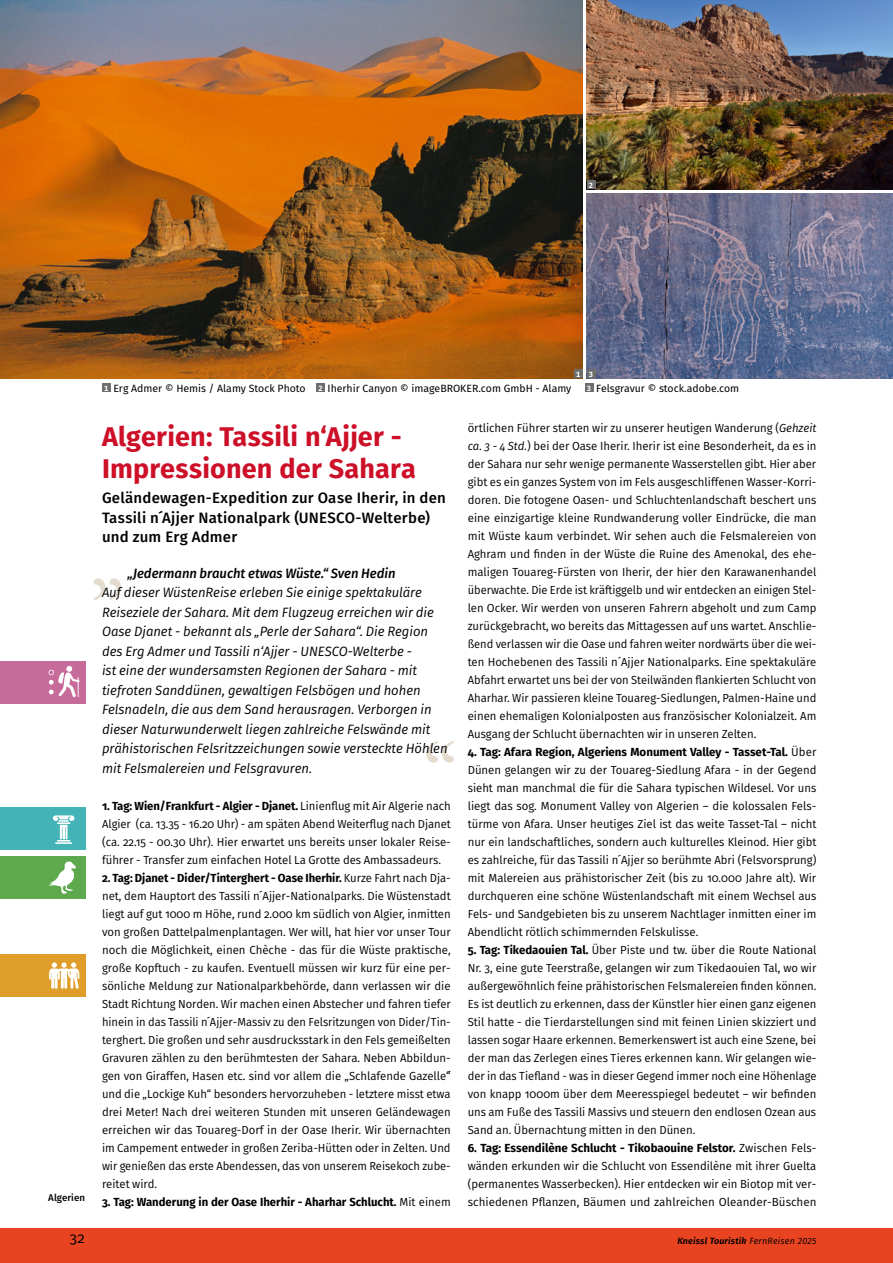
<style>
.page{position:relative;width:893px;height:1263px;background:#fff}
.page>*{position:absolute;margin:0;border:0;box-sizing:border-box;transform-origin:0 0}
._01a_Überschrift_1_Reise{font:700 27px/31.5px "Fira Sans";letter-spacing:.005em;color:#cd0f28}
._01b_Unterüberschrift_2_Reise{font:500 15px/19.5px "Fira Sans";letter-spacing:.015em;color:#000}
.Pagina_rb{font:15px "Fira Sans";color:#000}
._01d_Einleitungstext_6mm{font:italic 13.5px/19.5px "Fira Sans";color:#000}
._02_Reiseverlauf{font:11.7px/18px "Fira Sans";color:#000;text-align:justify}
._02_Reiseverlauf-2{font:11.7px/18px "Fira Sans";color:#000;scale:.96 1}
._02_Reiseverlauf-3{font:700 11.7px "Fira Sans";color:#000}
._04_Bildlegende__Bildquelle{font:10.5px "Fira Sans";color:#000}
.Rubrik_b{font:500 9.75px "Fira Sans";color:#000}
.Fusszeile_bold_italic_rb{font:italic 600 9px "Fira Sans";letter-spacing:.02em;color:#000}
.t1{font:700 7.5px "Fira Sans";color:#fff}
.s1{font-weight:500}
.s2{font-weight:700}
.s3{font-weight:400}
.s4{font-style:italic}
</style>
<div class="page">
<svg style="left:426px;top:741px;width:28px;height:22px"></svg>
<svg style="left:93px;top:578px;width:28px;height:22px"></svg>
<div style="left:0;top:1229px;width:893px;height:34px;background:#e84421"></div>
<img style="left:587px;top:193px;width:305px;height:185px">
<img style="left:587px;top:0;width:305px;height:189px">
<div style="left:102px;top:384px;width:9px;height:8px;background:#6e6e6e"></div>
<div style="left:316px;top:384px;width:9px;height:8px;background:#6e6e6e"></div>
<div style="left:585px;top:384px;width:8px;height:8px;background:#6e6e6e"></div>
<img style="left:0;top:0;width:583px;height:378px">
<div style="left:574px;top:369px;width:9px;height:9px;background:#6e6e6e"></div>
<div style="left:587px;top:369px;width:8px;height:9px;background:#6e6e6e"></div>
<div style="left:587px;top:180px;width:8px;height:9px;background:#6e6e6e"></div>
<div style="left:0;top:661px;width:85px;height:42px;background:#c76b9b"></div>
<svg style="left:48px;top:666px;width:32px;height:31px"></svg>
<div style="left:0;top:856px;width:85px;height:43px;background:#5ea84e"></div>
<svg style="left:49px;top:861px;width:27px;height:33px"></svg>
<div style="left:0;top:954px;width:85px;height:43px;background:#de9e29"></div>
<svg style="left:49px;top:962px;width:30px;height:27px"></svg>
<hr style="left:892px;top:0;width:1px;height:378px;background:#ececec">
<div style="left:0;top:808px;width:85px;height:42px;background:#43b3b7"></div>
<svg style="left:53px;top:815px;width:22px;height:29px"></svg>
<p class="t1" style="left:589px;top:179px;width:6px">2</p>
<p class="t1" style="left:576px;top:368px;width:6px">1</p>
<p class="t1" style="left:589px;top:368px;width:6px">3</p>
<p class="Rubrik_b" style="left:48px;top:1190px;width:38px">Algerien</p>
<p class="t1" style="left:104px;top:382px;width:6px">1</p>
<p class="_04_Bildlegende__Bildquelle" style="left:113px;top:380px;width:194px">Erg Admer © Hemis / Alamy Stock Photo</p>
<p class="t1" style="left:318px;top:382px;width:6px">2</p>
<p class="_04_Bildlegende__Bildquelle" style="left:328px;top:380px;width:245px">Iherhir Canyon © imageBROKER.com GmbH - Alamy</p>
<p class="t1" style="left:587px;top:382px;width:6px">3</p>
<p class="_04_Bildlegende__Bildquelle" style="left:596px;top:380px;width:145px">Felsgravur © stock.adobe.com</p>
<p class="_01a_Überschrift_1_Reise" style="left:102px;top:419px;width:315px">Algerien: Tassili n‘Ajjer -<br>Impressionen der Sahara</p>
<p class="_01b_Unterüberschrift_2_Reise" style="left:102px;top:487px;width:345px">Geländewagen-Expedition zur Oase Iherir, in den<br>Tassili n ́Ajjer Nationalpark (UNESCO-Welterbe) und zum Erg Admer</p>
<p class="_01d_Einleitungstext_6mm" style="left:102px;top:563px;width:347px;text-indent:26px"><span class="s1">„Jedermann braucht etwas Wüste.“ Sven Hedin<br></span>Auf dieser WüstenReise erleben Sie einige spektakuläre Reiseziele der Sahara. Mit dem Flugzeug erreichen wir die Oase Djanet - bekannt als „Perle der Sahara“. Die Region des Erg Admer und Tassili n‘Ajjer - UNESCO-Welterbe -<br>ist eine der wundersamsten Regionen der Sahara - mit tiefroten Sanddünen, gewaltigen Felsbögen und hohen Felsnadeln, die aus dem Sand herausragen. Verborgen in dieser Naturwunderwelt liegen zahlreiche Felswände mit prähistorischen Felsritzzeichungen sowie versteckte Höhlen mit Felsmalereien und Felsgravuren.</p>
<p class="_02_Reiseverlauf" style="left:102px;top:797px;width:350px"><span class="s2">1. Tag: Wien/Frankfurt - Algier - Djanet.</span> Linienflug mit Air Algerie nach Algier (ca. 13.35 - 16.20 Uhr) - am späten Abend Weiterflug nach Djanet (ca. 22.15 - 00.30 Uhr). Hier erwartet uns bereits unser lokaler Reise&shy;führer - Transfer zum einfachen Hotel La Grotte des Ambassadeurs.</p>
<p class="_02_Reiseverlauf-2" style="left:102px;top:869px;width:368px"><span class="s2">2. Tag: Djanet - Dider/Tinterghert - Oase Iherhir.</span> Kurze Fahrt nach Dja&shy;net, dem Hauptort des Tassili n ́Ajjer-Nationalparks. Die Wüstenstadt liegt auf gut 1000 m Höhe, rund 2.000 km sü dlich von Algier, inmitten von großen Dattelpalmenplantagen. Wer will, hat hier vor unser Tour noch die Möglichkeit, einen Chèche - das fü r die Wüste praktische, große Kopftuch - zu kaufen. Eventuell müssen wir kurz fü r eine per&shy;sönliche Meldung zur Nationalparkbehörde, dann verlassen wir die Stadt Richtung Norden. Wir machen einen Abstecher und fahren tiefer hinein in das Tassili n ́Ajjer-Massiv zu den Felsritzungen von Dider/Tin&shy;terghert. Die großen und sehr ausdrucksstark in den Fels gemeißelten Gravuren zählen zu den berü hmtesten der Sahara. Neben Abbildun&shy;gen von Giraffen, Hasen etc. sind vor allem die „Schlafende Gazelle“́ und die „Lockige Kuh“ besonders hervorzuheben - letztere misst etwa drei Meter! Nach drei weiteren Stunden mit unseren Geländewagen erreichen wir das Touareg-Dorf in der Oase Iherir. Wir ü bernachten im Campement entweder in großen Zeriba-Hütten oder in Zelten. Und wir genießen das erste Abendessen, das von unserem Reisekoch zube&shy;reitet wird.</p>
<p class="_02_Reiseverlauf-3" style="left:102px;top:1192px;width:350px">3. Tag: Wanderung in der Oase Iherhir - Aharhar Schlucht. <span class="s3">Mit einem</span></p>
<p class="_02_Reiseverlauf" style="left:468px;top:419px;width:350px">örtlichen Fü hrer starten wir zu unserer heutigen Wanderung (<span class="s4">Gehzeit ca. 3 - 4 Std.</span>) bei der Oase Iherir. Iherir ist eine Besonderheit, da es in der Sahara nur sehr wenige permanente Wasserstellen gibt. Hier aber gibt es ein ganzes System von im Fels ausgeschliffenen Wasser-Korri&shy;doren. Die fotogene Oasen- und Schluchtenlandschaft beschert uns eine einzigartige kleine Rundwanderung voller Eindrücke, die man mit Wüste kaum verbindet. Wir sehen auch die Felsmalereien von Aghram und finden in der Wüste die Ruine des Amenokal, des ehe&shy;maligen Touareg-Fü rsten von Iherir, der hier den Karawanenhandel ü berwachte. Die Erde ist kräftiggelb und wir entdecken an einigen Stel&shy;len Ocker. Wir werden von unseren Fahrern abgeholt und zum Camp zurü ckgebracht, wo bereits das Mittagessen auf uns wartet. Anschlie&shy;ßend verlassen wir die Oase und fahren weiter nordwärts ü ber die wei&shy;ten Hochebenen des Tassili n ́Ajjer Nationalparks. Eine spektakuläre Abfahrt erwartet uns bei der von Steilwänden flankierten Schlucht von Aharhar. Wir passieren kleine Touareg-Siedlungen, Palmen-Haine und einen ehemaligen Kolonialposten aus französischer Kolonialzeit. Am Ausgang der Schlucht ü bernachten wir in unseren Zelten.</p>
<p class="_02_Reiseverlauf" style="left:468px;top:743px;width:350px;text-align:left"><span class="s2">4. Tag: Afara Region, Algeriens Monument Valley - Tasset-Tal.</span> Über Dü nen gelangen wir zu der Touareg-Siedlung Afara - in der Gegend sieht man manchmal die fü r die Sahara typischen Wildesel. Vor uns liegt das sog. Monument Valley von Algerien – die kolossalen Fels&shy;tü rme von Afara. Unser heutiges Ziel ist das weite Tasset-Tal – nicht nur ein landschaftliches, sondern auch kulturelles Kleinod. Hier gibt es zahlreiche, fü r das Tassili n ́Ajjer so berü hmte Abri (Felsvorsprung) mit Malereien aus prähistorischer Zeit (bis zu 10.000 Jahre alt). Wir durchqueren eine schöne Wüstenlandschaft mit einem Wechsel aus Fels- und Sandgebieten bis zu unserem Nachtlager inmitten einer im Abendlicht rötlich schimmernden Felskulisse.</p>
<p class="_02_Reiseverlauf" style="left:468px;top:941px;width:350px"><span class="s2">5. Tag: Tikedaouien Tal.</span> Ü ber Piste und tw. ü ber die Route National Nr. 3, eine gute Teerstraße, gelangen wir zum Tikedaouien Tal, wo wir außergewöhnlich feine prähistorischen Felsmalereien finden können.<br>Es ist deutlich zu erkennen, dass der Kü nstler hier einen ganz eigenen Stil hatte - die Tierdarstellungen sind mit feinen Linien skizziert und lassen sogar Haare erkennen. Bemerkenswert ist auch eine Szene, bei der man das Zerlegen eines Tieres erkennen kann. Wir gelangen wie&shy;der in das Tiefland - was in dieser Gegend immer noch eine Höhenlage von knapp 1000m ü ber dem Meeresspiegel bedeutet – wir befinden uns am Fuße des Tassili Massivs und steuern den endlosen Ozean aus Sand an. Übernachtung mitten in den Dü nen.</p>
<p class="_02_Reiseverlauf" style="left:468px;top:1139px;width:350px"><span class="s2">6. Tag: Essendilène Schlucht - Tikobaouine Felstor.</span> Zwischen Fels&shy;wänden erkunden wir die Schlucht von Essendilène mit ihrer Guelta (permanentes Wasserbecken). Hier entdecken wir ein Biotop mit ver&shy;schiedenen Pflanzen, Bäumen und zahlreichen Oleander-Büschen</p>
<p class="Pagina_rb" style="left:70px;top:1227px;width:17px">32</p>
<p class="Fusszeile_bold_italic_rb" style="left:677px;top:1233px;width:141px">Kneissl Touristik <span class="s3">FernReisen 2025</span></p>
</div>
